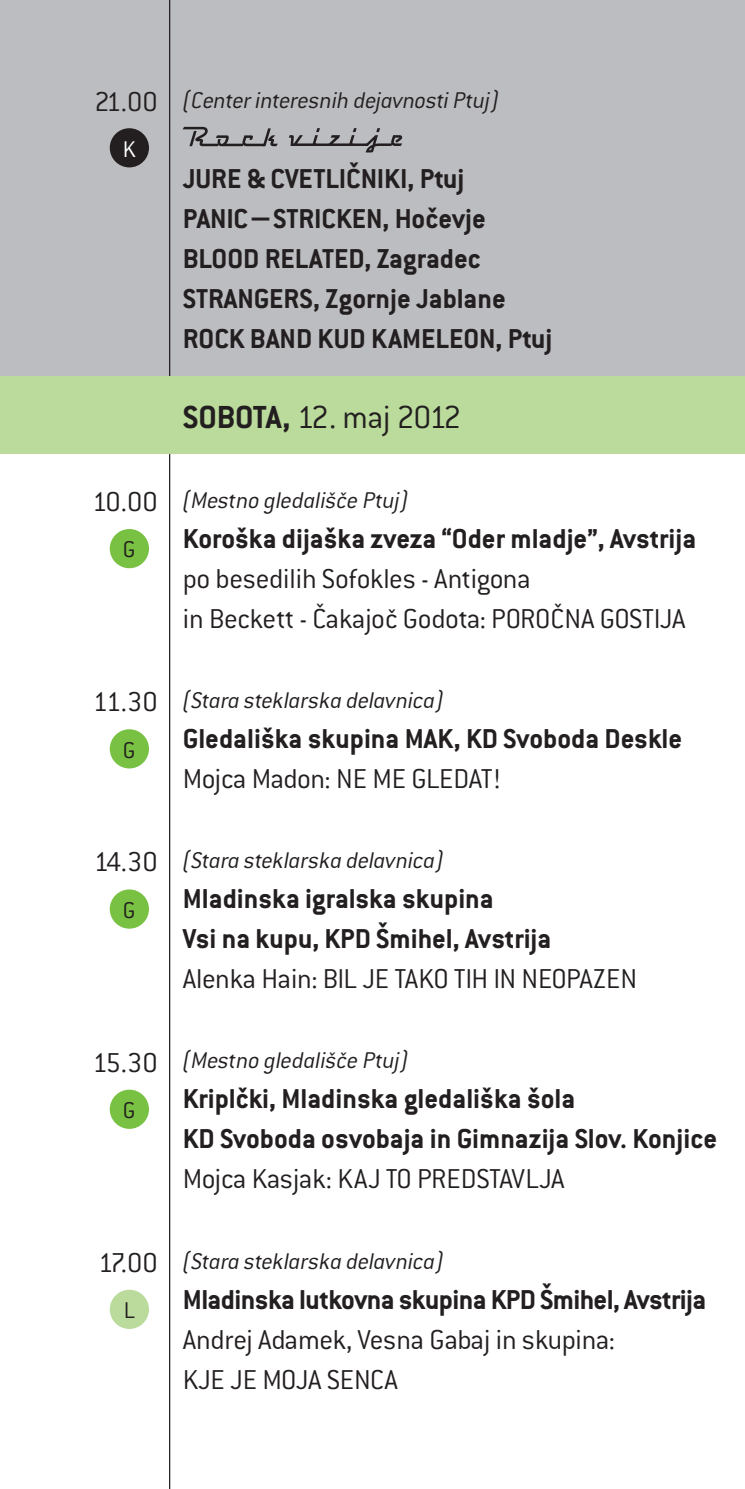
<style>
.page{position:relative;width:745px;height:1489px;background:#fff}
.page>*{position:absolute;margin:0;border:0;box-sizing:border-box;transform-origin:0 0}
.tekoci_tekst{font:300 35px "Conduit BU";letter-spacing:-.045em;color:#231f20}
.tekoci_tekst-2{font:700 30px "Conduit BU";color:#231f20}
.tekoci_tekst-3{font:300 30px "Conduit BU";letter-spacing:-.015em;color:#231f20}
.tekoci_tekst-4{font:700 30px "Conduit BU";letter-spacing:-.02em;color:#231f20}
.tekoci_tekst-5{font:italic 300 25px "Conduit BU";letter-spacing:-.01em;color:#231f20}
.tekoci_tekst-6{font:300 25px "Conduit BU";color:#231f20}
.tekoci_tekst-7{font:300 25px "Conduit BU";color:#fff}
.s1{font-weight:700}
</style>
<div class="page">
<div style="left:0;top:0;width:744px;height:384px;background:#bcbdc0"></div>
<svg style="left:182px;top:127px;width:96px;height:19px"></svg>
<svg style="left:289px;top:128px;width:113px;height:24px"></svg>
<hr style="left:169px;top:0;width:1px;height:1488px;background:#231f20">
<div style="left:0;top:376px;width:744px;height:78px;background:#badb9b"></div>
<div style="left:110px;top:1289px;width:39px;height:39px;background:#badb9b;border-radius:50%"></div>
<div style="left:110px;top:1089px;width:39px;height:39px;background:#79c142;border-radius:50%"></div>
<div style="left:110px;top:889px;width:39px;height:39px;background:#79c142;border-radius:50%"></div>
<div style="left:110px;top:729px;width:39px;height:39px;background:#79c142;border-radius:50%"></div>
<div style="left:110px;top:529px;width:39px;height:39px;background:#79c142;border-radius:50%"></div>
<div style="left:110px;top:128px;width:39px;height:39px;background:#231f20;border-radius:50%"></div>
<p class="tekoci_tekst-3" style="left:95px;top:85px;width:65px">21.00</p>
<p class="tekoci_tekst-7" style="left:123px;top:135px;width:15px">K</p>
<p class="tekoci_tekst-3" style="left:92px;top:485px;width:67px">10.00</p>
<p class="tekoci_tekst-6" style="left:123px;top:536px;width:14px">G</p>
<p class="tekoci_tekst-3" style="left:93px;top:685px;width:66px">11.30</p>
<p class="tekoci_tekst-6" style="left:123px;top:736px;width:14px">G</p>
<p class="tekoci_tekst-3" style="left:94px;top:845px;width:65px">14.30</p>
<p class="tekoci_tekst-6" style="left:123px;top:896px;width:14px">G</p>
<p class="tekoci_tekst-3" style="left:92px;top:1045px;width:67px">15.30</p>
<p class="tekoci_tekst-6" style="left:123px;top:1096px;width:14px">G</p>
<p class="tekoci_tekst-3" style="left:98px;top:1245px;width:61px">17.00</p>
<p class="tekoci_tekst-6" style="left:124px;top:1296px;width:13px">L</p>
<p class="tekoci_tekst-5" style="left:183px;top:86px;width:318px">(Center interesnih dejavnosti Ptuj)</p>
<p class="tekoci_tekst-2" style="left:183px;top:161px;width:283px">JURE &amp; CVETLIČNIKI, Ptuj</p>
<p class="tekoci_tekst-2" style="left:183px;top:201px;width:304px">PANIC−STRICKEN, Hočevje</p>
<p class="tekoci_tekst-2" style="left:183px;top:241px;width:299px">BLOOD RELATED, Zagradec</p>
<p class="tekoci_tekst-2" style="left:183px;top:281px;width:324px">STRANGERS, Zgornje Jablane</p>
<p class="tekoci_tekst-2" style="left:183px;top:321px;width:371px">ROCK BAND KUD KAMELEON, Ptuj</p>
<p class="tekoci_tekst" style="left:183px;top:398px;width:280px"><span class="s1">SOBOTA,</span> 12. maj 2012</p>
<p class="tekoci_tekst-5" style="left:183px;top:486px;width:227px">(Mestno gledališče Ptuj)</p>
<p class="tekoci_tekst-2" style="left:183px;top:521px;width:514px">Koroška dijaška zveza “Oder mladje”, Avstrija</p>
<p class="tekoci_tekst-3" style="left:183px;top:562px;width:349px">po besedilih Sofokles - Antigona</p>
<p class="tekoci_tekst-3" style="left:183px;top:602px;width:504px">in Beckett - Čakajoč Godota: POROČNA GOSTIJA</p>
<p class="tekoci_tekst-5" style="left:183px;top:686px;width:263px">(Stara steklarska delavnica)</p>
<p class="tekoci_tekst-2" style="left:183px;top:721px;width:500px">Gledališka skupina MAK, KD Svoboda Deskle</p>
<p class="tekoci_tekst-3" style="left:183px;top:762px;width:319px">Mojca Madon: NE ME GLEDAT!</p>
<p class="tekoci_tekst-5" style="left:183px;top:846px;width:263px">(Stara steklarska delavnica)</p>
<p class="tekoci_tekst-2" style="left:183px;top:881px;width:312px">Mladinska igralska skupina</p>
<p class="tekoci_tekst-2" style="left:183px;top:921px;width:370px">Vsi na kupu, KPD Šmihel, Avstrija</p>
<p class="tekoci_tekst-3" style="left:183px;top:962px;width:455px">Alenka Hain: BIL JE TAKO TIH IN NEOPAZEN</p>
<p class="tekoci_tekst-5" style="left:183px;top:1046px;width:227px">(Mestno gledališče Ptuj)</p>
<p class="tekoci_tekst-2" style="left:183px;top:1081px;width:394px">Kriplčki, Mladinska gledališka šola</p>
<p class="tekoci_tekst-2" style="left:183px;top:1121px;width:535px">KD Svoboda osvobaja in Gimnazija Slov. Konjice</p>
<p class="tekoci_tekst-3" style="left:183px;top:1162px;width:383px">Mojca Kasjak: KAJ TO PREDSTAVLJA</p>
<p class="tekoci_tekst-5" style="left:183px;top:1246px;width:263px">(Stara steklarska delavnica)</p>
<p class="tekoci_tekst-4" style="left:183px;top:1281px;width:524px">Mladinska lutkovna skupina KPD Šmihel, Avstrija</p>
<p class="tekoci_tekst-3" style="left:183px;top:1322px;width:433px">Andrej Adamek, Vesna Gabaj in skupina:</p>
<p class="tekoci_tekst-3" style="left:183px;top:1362px;width:216px">KJE JE MOJA SENCA</p>
</div>
